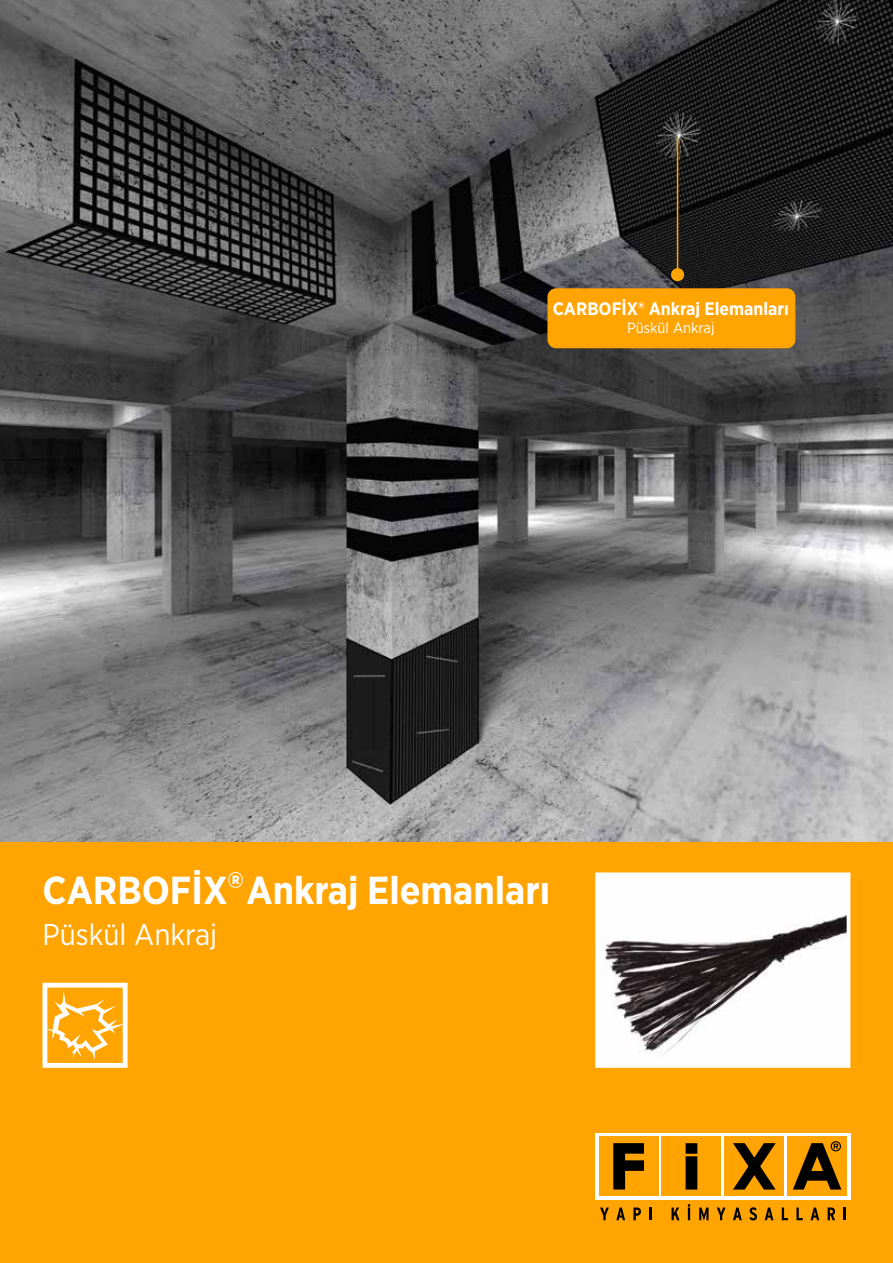
<style>
.page{position:relative;width:893px;height:1263px;background:#fff}
.page>*{position:absolute;margin:0;border:0;box-sizing:border-box;transform-origin:0 0}
.t1{font:700 39px "Gotham Narrow";color:#fff}
.t2{font:30px "Gotham Narrow";color:#fff}
.t3{font:700 18px "Gotham Narrow";color:#fff}
.t4{font:15px "Gotham Narrow";color:#fff}
.s1{font-size:45px}
</style>
<div class="page">
<img style="left:0;top:0;width:893px;height:843px">
<div style="left:547px;top:288px;width:248px;height:60px;background:#ffa400;border-radius:9px"></div>
<div style="left:0;top:843px;width:893px;height:420px;background:#ffa400"></div>
<svg style="left:595px;top:1133px;width:255px;height:67px;fill:#fff"></svg>
<div style="left:599px;top:1137px;width:59px;height:59px;background:#ffa400"></div>
<svg style="left:613px;top:1143px;width:31px;height:46px"></svg>
<div style="left:662px;top:1137px;width:59px;height:59px;background:#ffa400"></div>
<svg style="left:686px;top:1143px;width:11px;height:46px"></svg>
<div style="left:725px;top:1137px;width:59px;height:59px;background:#ffa400"></div>
<svg style="left:733px;top:1143px;width:43px;height:46px"></svg>
<div style="left:788px;top:1137px;width:59px;height:59px;background:#ffa400"></div>
<svg style="left:793px;top:1141px;width:48px;height:48px"></svg>
<svg style="left:600px;top:1207px;width:9px;height:13px"></svg>
<svg style="left:616px;top:1207px;width:9px;height:13px"></svg>
<svg style="left:633px;top:1207px;width:8px;height:13px"></svg>
<svg style="left:649px;top:1207px;width:3px;height:13px"></svg>
<svg style="left:671px;top:1207px;width:9px;height:13px"></svg>
<svg style="left:688px;top:1204px;width:2px;height:16px"></svg>
<svg style="left:699px;top:1207px;width:9px;height:13px"></svg>
<svg style="left:717px;top:1207px;width:9px;height:13px"></svg>
<svg style="left:733px;top:1207px;width:9px;height:13px"></svg>
<svg style="left:749px;top:1207px;width:8px;height:13px"></svg>
<svg style="left:765px;top:1207px;width:8px;height:13px"></svg>
<svg style="left:782px;top:1207px;width:6px;height:13px"></svg>
<svg style="left:796px;top:1207px;width:7px;height:13px"></svg>
<svg style="left:810px;top:1207px;width:9px;height:13px"></svg>
<svg style="left:828px;top:1207px;width:7px;height:13px"></svg>
<svg style="left:844px;top:1207px;width:2px;height:13px"></svg>
<img style="left:600px;top:877px;width:245px;height:186px">
<hr style="left:677px;top:138px;width:1px;height:138px;background:#ffa400">
<div style="left:671px;top:268px;width:13px;height:13px;background:#ffa400;border-radius:50%"></div>
<svg style="left:43px;top:983px;width:85px;height:85px"></svg>
<div style="left:595px;top:872px;width:255px;height:196px;border:4px solid #fffffd"></div>
<p class="t3" style="left:553px;top:297px;width:238px">CARBOFİX® Ankraj Elemanları</p>
<p class="t4" style="left:627px;top:319px;width:89px">Püskül Ankraj</p>
<p class="t1" style="left:43px;top:865px;width:509px">CARBOFİX<span class="s1">®</span> Ankraj Elemanları</p>
<p class="t2" style="left:43px;top:915px;width:176px">Püskül Ankraj</p>
</div>
